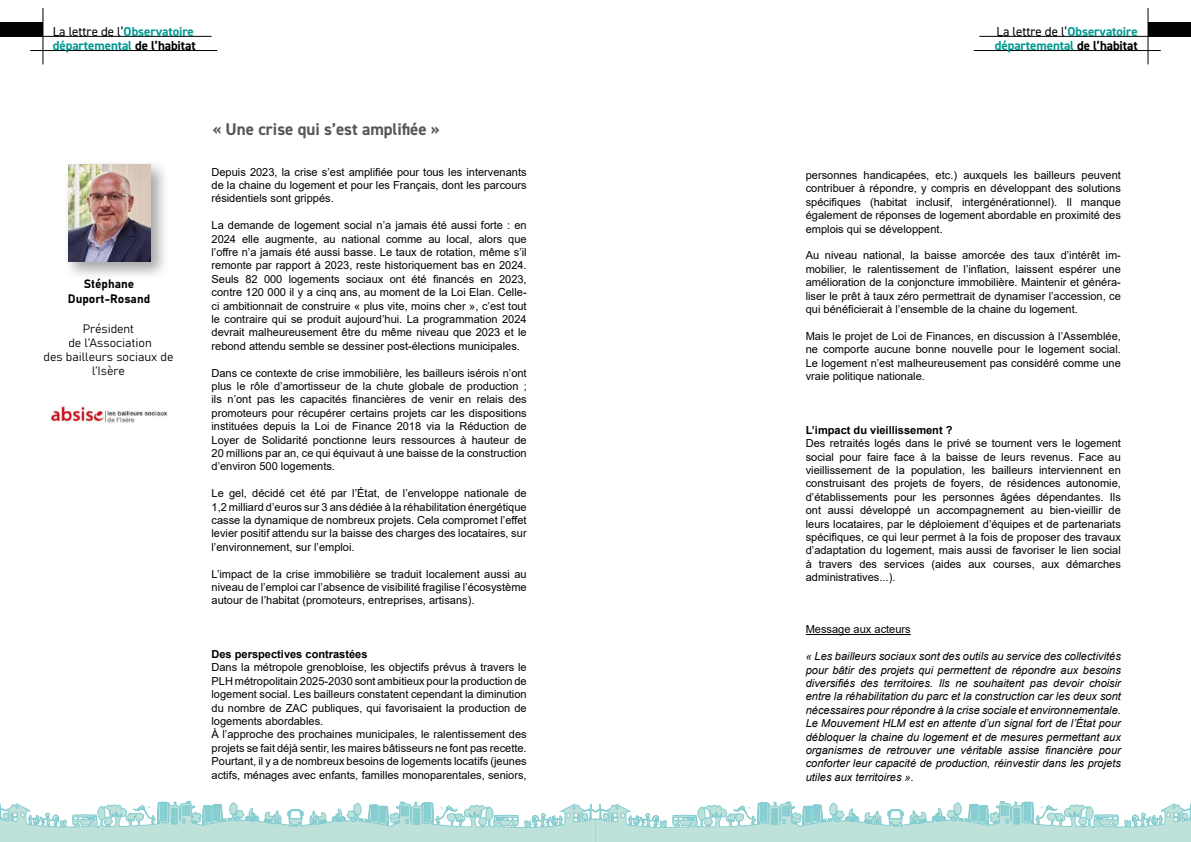
<style>
.page{position:relative;width:1191px;height:842px;background:#fff}
.page>*{position:absolute;margin:0;border:0;box-sizing:border-box;transform-origin:0 0}
.t1{font:700 17px "DIN2014";color:#565655}
.t2{font:700 13px/14px "DIN2014";letter-spacing:-.005em;color:#009992}
.t3{font:12px/14px "Bahnschrift";color:#000;text-align:center}
.t4{font:11.1px/13.4px "Arial";color:#000;text-align:justify}
.t5{font:italic 11.1px/13.4px "Arial";color:#000;text-align:justify}
.t6{font:700 11.1px "Arial";color:#000}
.s1{font-weight:400;color:#000}
.s2{color:#000}
</style>
<div class="page">
<div style="left:0;top:22px;width:43px;height:14px;background:#000"></div>
<hr style="left:0;top:36px;width:211px;height:1px;background:#000">
<hr style="left:30px;top:50px;width:187px;height:1px;background:#000">
<hr style="left:43px;top:8px;width:1px;height:56px;background:#000">
<div style="left:1148px;top:22px;width:43px;height:14px;background:#000"></div>
<hr style="left:979px;top:36px;width:212px;height:1px;background:#000">
<hr style="left:973px;top:50px;width:187px;height:1px;background:#000">
<hr style="left:1147px;top:8px;width:1px;height:56px;background:#000">
<svg style="left:0;top:801px;width:1191px;height:41px"></svg>
<img style="left:50px;top:405px;width:118px;height:18px">
<div style="left:63px;top:159px;width:107px;height:122px;background:#000;opacity:.35"></div>
<img style="left:69px;top:165px;width:81px;height:96px">
<hr style="left:805px;top:634px;width:105px;height:1px;background:#000">
<p class="t2" style="left:53px;top:24px;width:144px"><span class="s1">La lettre de l’</span>Observatoire départemental <span class="s2">de l’habitat</span></p>
<p class="t2" style="left:994px;top:24px;width:144px"><span class="s1">La lettre de l’</span>Observatoire départemental <span class="s2">de l’habitat</span></p>
<p class="t3" style="left:68px;top:276px;width:84px;line-height:14.4px">Stéphane<br>Duport-Rosand</p>
<p class="t3" style="left:44px;top:321px;width:131px">Président<br>de l’Association<br>des bailleurs sociaux de l’Isère</p>
<h1 class="t1" style="left:212px;top:118px;width:229px">« Une crise qui s’est amplifiée »</h1>
<p class="t4" style="left:211px;top:165px;width:317px">Depuis 2023, la crise s’est amplifiée pour tous les intervenants de la chaine du logement et pour les Français, dont les parcours résidentiels sont grippés.</p>
<p class="t4" style="left:211px;top:218px;width:317px">La demande de logement social n’a jamais été aussi forte : en 2024 elle augmente, au national comme au local, alors que l’offre n’a jamais été aussi basse. Le taux de rotation, même s’il remonte par rapport à 2023, reste historiquement bas en 2024.<br>Seuls 82 000 logements sociaux ont été financés en 2023, contre 120 000 il y a cinq ans, au moment de la Loi Elan. Celle&shy;ci ambitionnait de construire « plus vite, moins cher », c’est tout le contraire qui se produit aujourd’hui. La programmation 2024 devrait malheureusement être du même niveau que 2023 et le rebond attendu semble se dessiner post-élections municipales.</p>
<p class="t4" style="left:211px;top:366px;width:317px">Dans ce contexte de crise immobilière, les bailleurs isérois n’ont plus le rôle d’amortisseur de la chute globale de production ; ils n’ont pas les capacités financières de venir en relais des promoteurs pour récupérer certains projets car les dispositions instituées depuis la Loi de Finance 2018 via la Réduction de Loyer de Solidarité ponctionne leurs ressources à hauteur de 20 millions par an, ce qui équivaut à une baisse de la construction d’environ 500 logements.</p>
<p class="t4" style="left:211px;top:486px;width:317px">Le gel, décidé cet été par l’État, de l’enveloppe nationale de 1,2 milliard d’euros sur 3 ans dédiée à la réhabilitation énergétique casse la dynamique de nombreux projets. Cela compromet l’effet levier positif attendu sur la baisse des charges des locataires, sur l’environnement, sur l’emploi.</p>
<p class="t4" style="left:211px;top:567px;width:317px">L’impact de la crise immobilière se traduit localement aussi au niveau de l’emploi car l’absence de visibilité fragilise l’écosystème autour de l’habitat (promoteurs, entreprises, artisans).</p>
<p class="t6" style="left:211px;top:646px;width:157px">Des perspectives contrastées</p>
<p class="t4" style="left:211px;top:661px;width:317px;text-align:left">Dans la métropole grenobloise, les objectifs prévus à travers le PLH métropolitain 2025-2030 sont ambitieux pour la production de logement social. Les bailleurs constatent cependant la diminution du nombre de ZAC publiques, qui favorisaient la production de logements abordables.<br>À l’approche des prochaines municipales, le ralentissement des projets se fait déjà sentir, les maires bâtisseurs ne font pas recette.<br>Pourtant, il y a de nombreux besoins de logements locatifs (jeunes actifs, ménages avec enfants, familles monoparentales, seniors,</p>
<p class="t4" style="left:805px;top:168px;width:317px">personnes handicapées, etc.) auxquels les bailleurs peuvent contribuer à répondre, y compris en développant des solutions spécifiques (habitat inclusif, intergénérationnel). Il manque également de réponses de logement abordable en proximité des emplois qui se développent.</p>
<p class="t4" style="left:805px;top:249px;width:317px">Au niveau national, la baisse amorcée des taux d’intérêt im&shy;mobilier, le ralentissement de l’inflation, laissent espérer une amélioration de la conjoncture immobilière. Maintenir et généra&shy;liser le prêt à taux zéro permettrait de dynamiser l’accession, ce qui bénéficierait à l’ensemble de la chaine du logement.</p>
<p class="t4" style="left:805px;top:329px;width:317px">Mais le projet de Loi de Finances, en discussion à l’Assemblée, ne comporte aucune bonne nouvelle pour le logement social.<br>Le logement n’est malheureusement pas considéré comme une vraie politique nationale.</p>
<p class="t6" style="left:805px;top:422px;width:148px">L’impact du vieillissement ?</p>
<p class="t4" style="left:805px;top:436px;width:317px">Des retraités logés dans le privé se tournent vers le logement social pour faire face à la baisse de leurs revenus. Face au vieillissement de la population, les bailleurs interviennent en construisant des projets de foyers, de résidences autonomie, d’établissements pour les personnes âgées dépendantes. Ils ont aussi développé un accompagnement au bien-vieillir de leurs locataires, par le déploiement d’équipes et de partenariats spécifiques, ce qui leur permet à la fois de proposer des travaux d’adaptation du logement, mais aussi de favoriser le lien social à travers des services (aides aux courses, aux démarches administratives...).</p>
<p class="t4" style="left:805px;top:623px;width:107px">Message aux acteurs</p>
<p class="t5" style="left:805px;top:650px;width:317px">« Les bailleurs sociaux sont des outils au service des collectivités pour bâtir des projets qui permettent de répondre aux besoins diversifiés des territoires. Ils ne souhaitent pas devoir choisir entre la réhabilitation du parc et la construction car les deux sont nécessaires pour répondre à la crise sociale et environnementale.<br>Le Mouvement HLM est en attente d’un signal fort de l’État pour débloquer la chaine du logement et de mesures permettant aux organismes de retrouver une véritable assise financière pour conforter leur capacité de production, réinvestir dans les projets utiles aux territoires ».</p>
</div>
